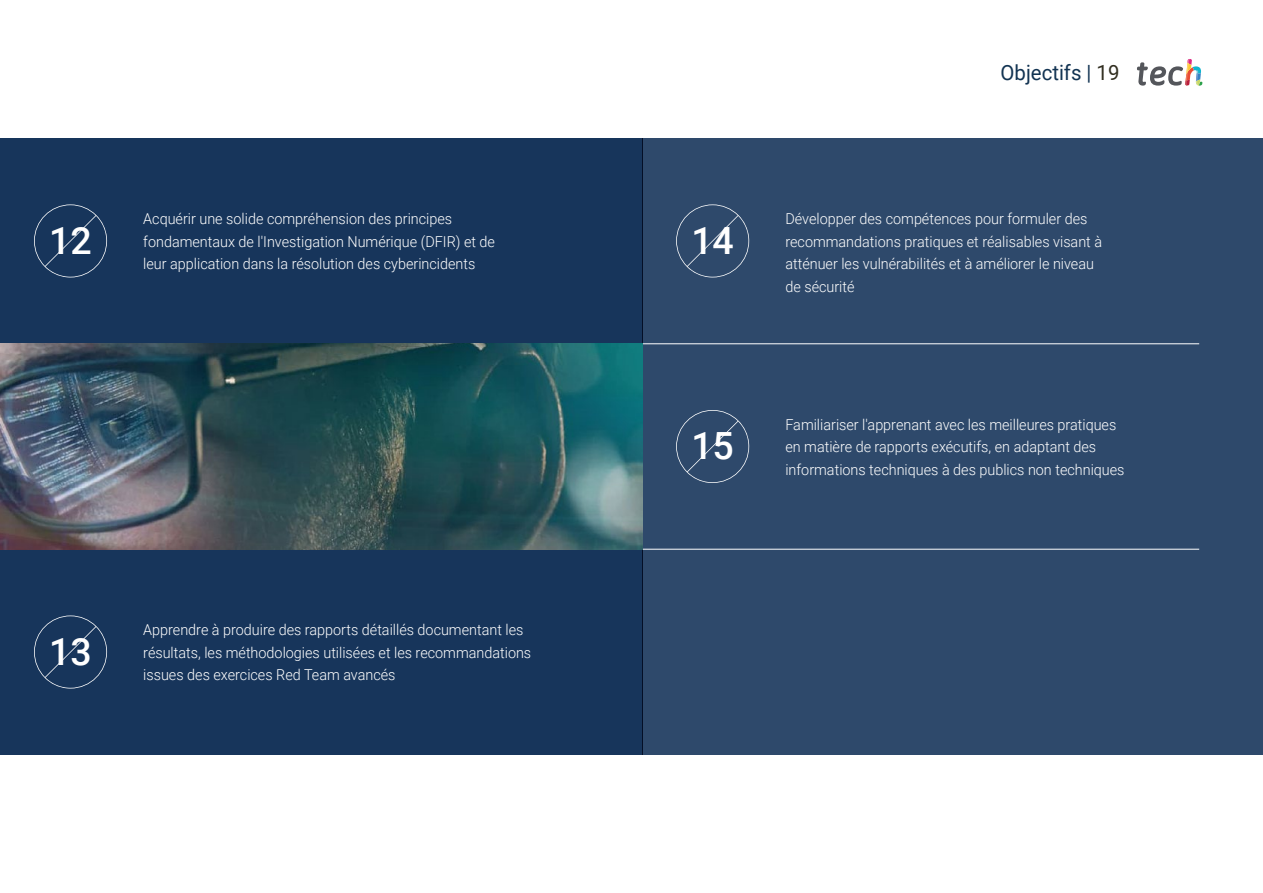
<style>
.page{position:relative;width:1263px;height:893px;background:#fff}
.page>*{position:absolute;margin:0;border:0;box-sizing:border-box;transform-origin:0 0}
.t1{font:500 37.5px "Roboto";color:#fff}
.t2{font:21px "Roboto";color:#123352}
.t3{font:300 15px/22.5px "Roboto";color:#fff;scale:.96 1}
.s1{color:#312e20}
</style>
<div class="page">
<div style="left:0;top:138px;width:642px;height:617px;background:#17355b"></div>
<div style="left:642px;top:138px;width:621px;height:617px;background:#2e496b"></div>
<svg style="left:676px;top:204px;width:73px;height:73px"></svg>
<svg style="left:676px;top:410px;width:73px;height:73px"></svg>
<svg style="left:34px;top:204px;width:73px;height:73px"></svg>
<hr style="left:0;top:344px;width:1199px;height:1px;background:#fff">
<hr style="left:0;top:549px;width:1199px;height:1px;background:#fff">
<img style="left:0;top:344px;width:642px;height:205px">
<svg style="left:34px;top:615px;width:73px;height:73px"></svg>
<svg style="left:1137px;top:59px;width:65px;height:27px"></svg>
<h1 class="t1" style="left:49px;top:214px;width:44px">12</h1>
<p class="t3" style="left:143px;top:207px;width:368px">Acquérir une solide compréhension des principes fondamentaux de l'Investigation Numérique (DFIR) et de leur application dans la résolution des cyberincidents</p>
<h1 class="t1" style="left:49px;top:625px;width:44px">13</h1>
<p class="t3" style="left:143px;top:618px;width:406px">Apprendre à produire des rapports détaillés documentant les résultats, les méthodologies utilisées et les recommandations issues des exercices Red Team avancés</p>
<h1 class="t1" style="left:691px;top:214px;width:44px">14</h1>
<h1 class="t1" style="left:691px;top:420px;width:44px">15</h1>
<h2 class="t2" style="left:1000px;top:57px;width:120px">Objectifs | <span class="s1">19</span></h2>
<p class="t3" style="left:785px;top:207px;width:331px">Développer des compétences pour formuler des recommandations pratiques et réalisables visant à atténuer les vulnérabilités et à améliorer le niveau de sécurité</p>
<p class="t3" style="left:785px;top:412px;width:355px">Familiariser l'apprenant avec les meilleures pratiques en matière de rapports exécutifs, en adaptant des informations techniques à des publics non techniques</p>
</div>
